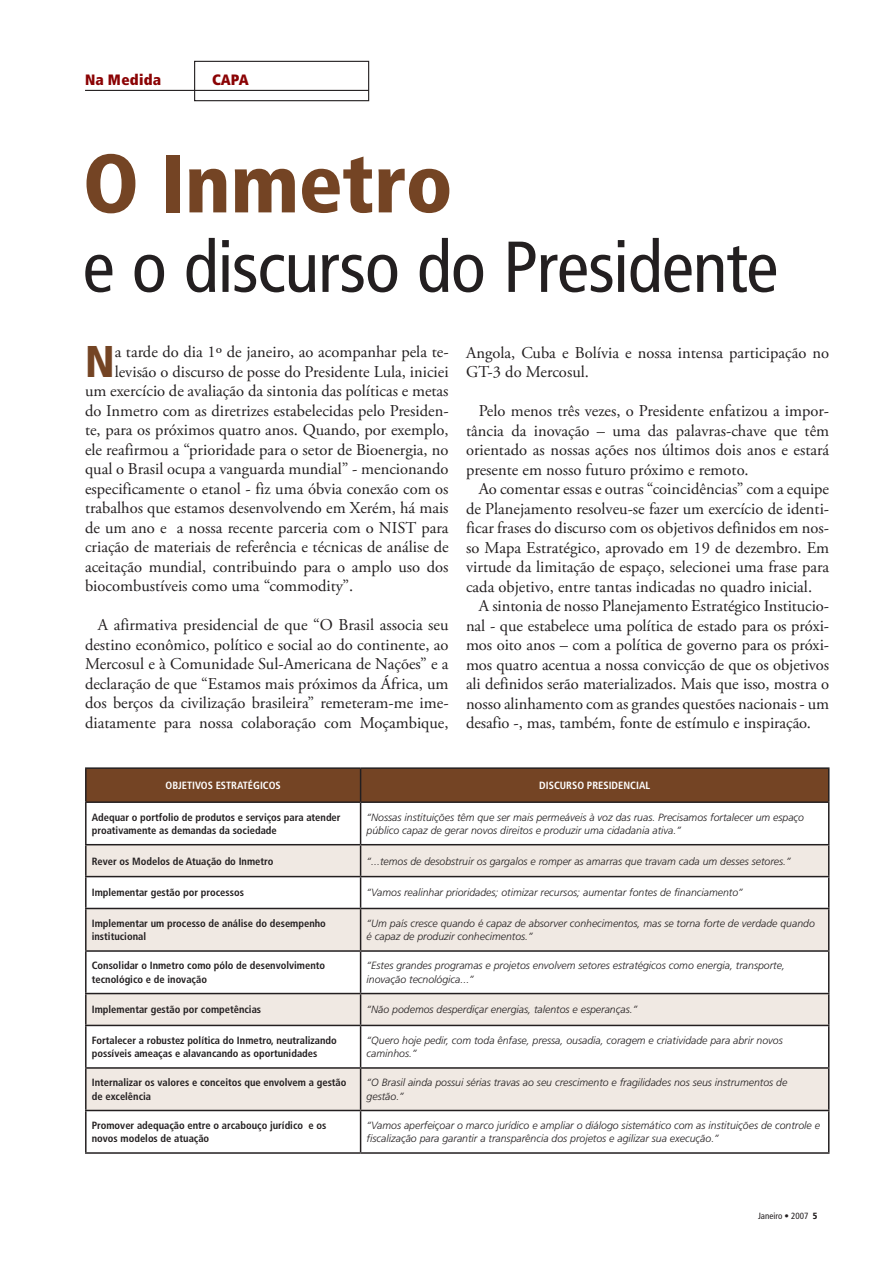
<style>
.page{position:relative;width:893px;height:1263px;background:#fff}
.page>*{position:absolute;margin:0;border:0;box-sizing:border-box;transform-origin:0 0}
.t1{font:900 condensed 82.5px "Frutiger";letter-spacing:-.005em;color:#744424}
.t2{font:condensed 72px "Frutiger";letter-spacing:-.015em;color:#231f20}
.t3{font:900 condensed 44.4px "Frutiger";color:#744424}
.t4{font:16.5px/19.5px "Adobe Garamond Pro";color:#231f20;text-align:justify}
.t5{font:900 condensed 15px "Frutiger";letter-spacing:.015em;color:#8b0304}
.t6{font:italic 300 10.5px/13.5px "Frutiger";color:#231f20}
.t7{font:700 condensed 10.5px/13.5px "Frutiger";color:#231f20}
.t8{font:700 condensed 10.5px "Frutiger";color:#fff}
.t9{font:condensed 9px "Frutiger";color:#231f20}
.s1{font-weight:900}
</style>
<div class="page">
<hr style="left:85px;top:90px;width:284px;height:1px;background:#231f20">
<div style="left:194px;top:61px;width:175px;height:40px;border:1px solid #231f20"></div>
<div style="left:87px;top:769px;width:741px;height:32px;background:#744424"></div>
<svg style="left:87px;top:845px;width:741px;height:105px;fill:#f0e9e3"></svg>
<svg style="left:87px;top:952px;width:741px;height:200px"></svg>
<hr style="left:85px;top:767px;width:276px;height:2px;background:#231f20">
<hr style="left:85px;top:769px;width:2px;height:32px;background:#231f20">
<hr style="left:361px;top:767px;width:468px;height:2px;background:#231f20">
<hr style="left:360px;top:769px;width:1px;height:32px;background:#231f20">
<hr style="left:828px;top:769px;width:1px;height:32px;background:#231f20">
<hr style="left:85px;top:801px;width:276px;height:2px;background:#231f20">
<hr style="left:85px;top:803px;width:2px;height:41px;background:#231f20">
<hr style="left:361px;top:801px;width:468px;height:2px;background:#231f20">
<hr style="left:360px;top:803px;width:1px;height:41px;background:#231f20">
<hr style="left:828px;top:803px;width:1px;height:41px;background:#231f20">
<hr style="left:85px;top:844px;width:276px;height:1px;background:#231f20">
<hr style="left:85px;top:845px;width:2px;height:31px;background:#231f20">
<hr style="left:361px;top:844px;width:468px;height:1px;background:#231f20">
<hr style="left:360px;top:845px;width:1px;height:31px;background:#231f20">
<hr style="left:828px;top:845px;width:1px;height:31px;background:#231f20">
<hr style="left:85px;top:876px;width:276px;height:1px;background:#231f20">
<hr style="left:85px;top:877px;width:2px;height:31px;background:#231f20">
<hr style="left:361px;top:876px;width:468px;height:1px;background:#231f20">
<hr style="left:360px;top:877px;width:1px;height:31px;background:#231f20">
<hr style="left:828px;top:877px;width:1px;height:31px;background:#231f20">
<hr style="left:85px;top:908px;width:276px;height:1px;background:#231f20">
<hr style="left:85px;top:909px;width:2px;height:41px;background:#231f20">
<hr style="left:361px;top:908px;width:468px;height:1px;background:#231f20">
<hr style="left:360px;top:909px;width:1px;height:41px;background:#231f20">
<hr style="left:828px;top:909px;width:1px;height:41px;background:#231f20">
<hr style="left:85px;top:950px;width:276px;height:2px;background:#231f20">
<hr style="left:85px;top:952px;width:2px;height:41px;background:#231f20">
<hr style="left:361px;top:950px;width:468px;height:2px;background:#231f20">
<hr style="left:360px;top:952px;width:1px;height:41px;background:#231f20">
<hr style="left:828px;top:952px;width:1px;height:41px;background:#231f20">
<hr style="left:85px;top:993px;width:276px;height:1px;background:#231f20">
<hr style="left:85px;top:994px;width:2px;height:31px;background:#231f20">
<hr style="left:361px;top:993px;width:468px;height:1px;background:#231f20">
<hr style="left:360px;top:994px;width:1px;height:31px;background:#231f20">
<hr style="left:828px;top:994px;width:1px;height:31px;background:#231f20">
<hr style="left:85px;top:1025px;width:276px;height:1px;background:#231f20">
<hr style="left:85px;top:1026px;width:2px;height:41px;background:#231f20">
<hr style="left:361px;top:1025px;width:468px;height:1px;background:#231f20">
<hr style="left:360px;top:1026px;width:1px;height:41px;background:#231f20">
<hr style="left:828px;top:1026px;width:1px;height:41px;background:#231f20">
<hr style="left:85px;top:1067px;width:276px;height:2px;background:#231f20">
<hr style="left:85px;top:1069px;width:2px;height:41px;background:#231f20">
<hr style="left:361px;top:1067px;width:468px;height:2px;background:#231f20">
<hr style="left:360px;top:1069px;width:1px;height:41px;background:#231f20">
<hr style="left:828px;top:1069px;width:1px;height:41px;background:#231f20">
<hr style="left:85px;top:1110px;width:276px;height:1px;background:#231f20">
<hr style="left:85px;top:1111px;width:2px;height:41px;background:#231f20">
<hr style="left:361px;top:1110px;width:468px;height:1px;background:#231f20">
<hr style="left:360px;top:1111px;width:1px;height:41px;background:#231f20">
<hr style="left:828px;top:1111px;width:1px;height:41px;background:#231f20">
<hr style="left:85px;top:1152px;width:276px;height:2px;background:#231f20">
<hr style="left:361px;top:1152px;width:468px;height:2px;background:#231f20">
<p class="t5" style="left:85px;top:70px;width:78px">Na Medida</p>
<p class="t5" style="left:212px;top:70px;width:38px">CAPA</p>
<h1 class="t1" style="left:83px;top:134px;width:372px">O Inmetro</h1>
<h2 class="t2" style="left:83px;top:225px;width:697px">e o discurso do Presidente</h2>
<h3 class="t3" style="left:85px;top:335px;width:31px">N</h3>
<p class="t4" style="left:115px;top:343px;width:335px">a tarde do dia 1º de janeiro, ao acompanhar pela te-</p>
<p class="t4" style="left:115px;top:362px;width:335px">levisão o discurso de posse do Presidente Lula, iniciei</p>
<p class="t4" style="left:85px;top:382px;width:365px">um exercício de avaliação da sintonia das políticas e metas</p>
<p class="t4" style="left:85px;top:401px;width:365px">do Inmetro com as diretrizes estabelecidas pelo Presiden-</p>
<p class="t4" style="left:85px;top:421px;width:365px">te, para os próximos quatro anos. Quando, por exemplo,</p>
<p class="t4" style="left:85px;top:440px;width:365px">ele reafirmou a “prioridade para o setor de Bioenergia, no</p>
<p class="t4" style="left:85px;top:460px;width:365px">qual o Brasil ocupa a vanguarda mundial” - mencionando</p>
<p class="t4" style="left:85px;top:479px;width:365px">especificamente o etanol - fiz uma óbvia conexão com os</p>
<p class="t4" style="left:85px;top:499px;width:365px">trabalhos que estamos desenvolvendo em Xerém, há mais</p>
<p class="t4" style="left:85px;top:518px;width:365px">de um ano e a nossa recente parceria com o NIST para</p>
<p class="t4" style="left:85px;top:538px;width:365px">criação de materiais de referência e técnicas de análise de</p>
<p class="t4" style="left:85px;top:557px;width:365px">aceitação mundial, contribuindo para o amplo uso dos</p>
<p class="t4" style="left:85px;top:577px;width:270px">biocombustíveis como uma “commodity”.</p>
<p class="t4" style="left:85px;top:616px;width:365px;text-indent:13px">A afirmativa presidencial de que “O Brasil associa seu destino econômico, político e social ao do continente, ao Mercosul e à Comunidade Sul-Americana de Nações” e a declaração de que “Estamos mais próximos da África, um dos berços da civilização brasileira” remeteram-me ime&shy;diatamente para nossa colaboração com Moçambique,</p>
<p class="t4" style="left:466px;top:343px;width:365px">Angola, Cuba e Bolívia e nossa intensa participação no<br>GT-3 do Mercosul.</p>
<p class="t4" style="left:466px;top:402px;width:365px;text-indent:13px">Pelo menos três vezes, o Presidente enfatizou a impor&shy;tância da inovação – uma das palavras-chave que têm orientado as nossas ações nos últimos dois anos e estará presente em nosso futuro próximo e remoto.</p>
<p class="t4" style="left:466px;top:480px;width:365px;text-indent:13px">Ao comentar essas e outras “coincidências” com a equipe de Planejamento resolveu-se fazer um exercício de identi&shy;ficar frases do discurso com os objetivos definidos em nos&shy;so Mapa Estratégico, aprovado em 19 de dezembro. Em virtude da limitação de espaço, selecionei uma frase para cada objetivo, entre tantas indicadas no quadro inicial.</p>
<p class="t4" style="left:466px;top:597px;width:365px;text-indent:13px">A sintonia de nosso Planejamento Estratégico Institucio&shy;nal - que estabelece uma política de estado para os próxi&shy;mos oito anos – com a política de governo para os próxi&shy;mos quatro acentua a nossa convicção de que os objetivos ali definidos serão materializados. Mais que isso, mostra o nosso alinhamento com as grandes questões nacionais - um desafio -, mas, também, fonte de estímulo e inspiração.</p>
<p class="t8" style="left:166px;top:779px;width:117px">OBJETIVOS ESTRATÉGICOS</p>
<p class="t8" style="left:539px;top:779px;width:112px">DISCURSO PRESIDENCIAL</p>
<p class="t7" style="left:92px;top:810px;width:250px">Adequar o portfolio de produtos e serviços para atender proativamente as demandas da sociedade</p>
<p class="t6" style="left:367px;top:810px;width:439px">“Nossas instituições têm que ser mais permeáveis à voz das ruas. Precisamos fortalecer um espaço público capaz de gerar novos direitos e produzir uma cidadania ativa.”</p>
<p class="t7" style="left:92px;top:854px;width:183px">Rever os Modelos de Atuação do Inmetro</p>
<p class="t6" style="left:367px;top:854px;width:426px">“...temos de desobstruir os gargalos e romper as amarras que travam cada um desses setores.”</p>
<p class="t7" style="left:92px;top:886px;width:154px">Implementar gestão por processos</p>
<p class="t6" style="left:367px;top:886px;width:378px">“Vamos realinhar prioridades; otimizar recursos; aumentar fontes de financiamento”</p>
<p class="t7" style="left:92px;top:916px;width:236px">Implementar um processo de análise do desempenho institucional</p>
<p class="t6" style="left:367px;top:917px;width:450px">“Um país cresce quando é capaz de absorver conhecimentos, mas se torna forte de verdade quando é capaz de produzir conhecimentos.”</p>
<p class="t7" style="left:92px;top:959px;width:235px">Consolidar o Inmetro como pólo de desenvolvimento tecnológico e de inovação</p>
<p class="t6" style="left:367px;top:959px;width:420px">“Estes grandes programas e projetos envolvem setores estratégicos como energia, transporte, inovação tecnológica...”</p>
<p class="t7" style="left:92px;top:1003px;width:171px">Implementar gestão por competências</p>
<p class="t6" style="left:367px;top:1003px;width:272px">“Não podemos desperdiçar energias, talentos e esperanças.”</p>
<p class="t7" style="left:92px;top:1033px;width:246px">Fortalecer a robustez política do Inmetro, neutralizando possíveis ameaças e alavancando as oportunidades</p>
<p class="t6" style="left:367px;top:1034px;width:418px">“Quero hoje pedir, com toda ênfase, pressa, ousadia, coragem e criatividade para abrir novos caminhos.”</p>
<p class="t7" style="left:92px;top:1076px;width:256px">Internalizar os valores e conceitos que envolvem a gestão de excelência</p>
<p class="t6" style="left:367px;top:1076px;width:422px">“O Brasil ainda possui sérias travas ao seu crescimento e fragilidades nos seus instrumentos de gestão.”</p>
<p class="t7" style="left:92px;top:1118px;width:236px">Promover adequação entre o arcabouço jurídico e os novos modelos de atuação</p>
<p class="t6" style="left:367px;top:1119px;width:455px">“Vamos aperfeiçoar o marco jurídico e ampliar o diálogo sistemático com as instituições de controle e fiscalização para garantir a transparência dos projetos e agilizar sua execução.”</p>
<p class="t9" style="left:758px;top:1210px;width:61px">Janeiro • 2007 <span class="s1">5</span></p>
</div>
